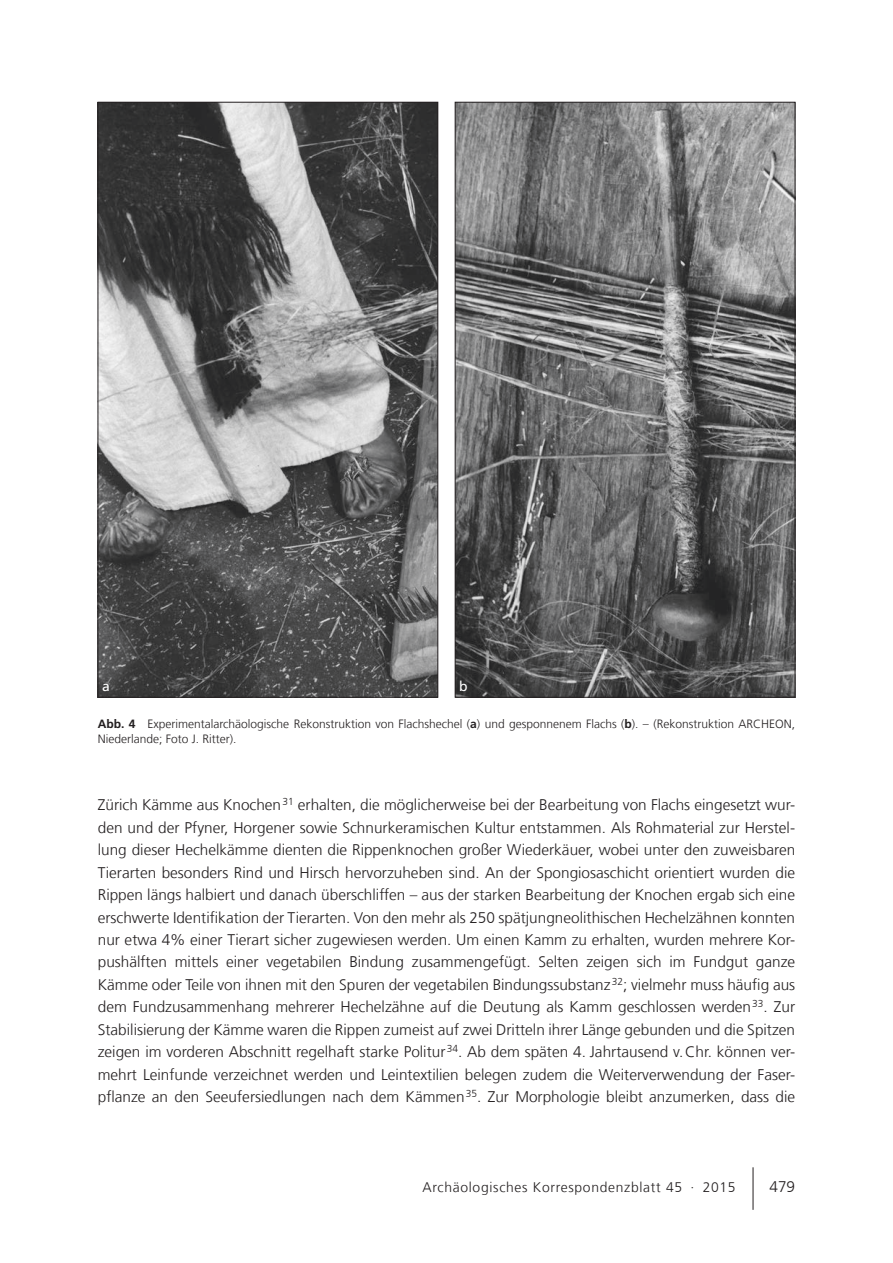
<style>
.page{position:relative;width:893px;height:1263px;background:#fff}
.page>*{position:absolute;margin:0;border:0;box-sizing:border-box;transform-origin:0 0}
.t1{font:300 15.3px/22.5px "Frutiger LT Com";color:#231f20;text-align:justify}
.t2{font:300 13.8px "Frutiger LT Com";letter-spacing:.05em;color:#231f20}
.t3{font:13.8px "Frutiger LT Com";color:#fff}
.t4{font:300 12px/15.5px "Frutiger LT Com";color:#231f20}
.s1{font-weight:700}
</style>
<div class="page">
<hr style="left:753px;top:1167px;width:1px;height:43px;background:#231f20">
<img style="left:100px;top:104px;width:336px;height:591px">
<img style="left:457px;top:104px;width:336px;height:591px">
<p class="t3" style="left:102px;top:678px;width:9px">a</p>
<p class="t3" style="left:459px;top:678px;width:10px">b</p>
<p class="t4" style="left:98px;top:716px;width:699px"><span class="s1">Abb. 4</span> Experimentalarchäologische Rekonstruktion von Flachshechel (<span class="s1">a</span>) und gesponnenem Flachs (<span class="s1">b</span>). – (Rekonstruktion ARCH EON,<br>Niederlande; Foto J. Ritter).</p>
<p class="t1" style="left:98px;top:794px;width:699px">Zürich Kämme aus Knochen<sup>31</sup> erhalten, die möglicherweise bei der Bearbeitung von Flachs eingesetzt wur&shy;den und der Pfyner, Horgener sowie Schnurkeramischen Kultur entstammen. Als Rohmaterial zur Herstel&shy;lung dieser Hechelkämme dienten die Rippenknochen großer Wiederkäuer, wobei unter den zuweisbaren Tierarten besonders Rind und H irsch hervorzuheben sind. An der Spongiosaschicht orientiert wurden die Rippen längs halbiert und danach überschliffen – aus der starken Bearbeitung der Knochen ergab sich eine erschwerte Identifikation der Tierarten. Von den mehr als 250 spätjungneolithischen Hechelzähnen konnten nur etwa 4% einer Tierart sicher zugewiesen werden. U m einen Kamm zu erhalten, wurden mehrere Kor&shy;pushälften mittels einer vegetabilen Bindung zusammengefügt. Selten zeigen sich im Fundgut ganze Kämme oder Teile von ihnen mit den Spuren der vegetabilen Bindungssubstanz<sup>32</sup>; vielmehr muss häufig aus dem Fundzusammenhang mehrerer Hechelzähne auf die Deutung als Kamm geschlossen werden<sup>33</sup>. Zur Stabilisierung der Kämme waren die Rippen zumeist auf zwei Dritteln ihrer Länge gebunden und die Spitzen zeigen im vorderen Abschnitt regelhaft starke Politur<sup>34</sup>. Ab dem späten 4. Jahrtausend v.Chr. können ver&shy;mehrt Leinfunde verzeichnet werden und Leintextilien belegen zudem die Weiterverwendung der Faser&shy;pflanze an den Seeufersiedlungen nach dem Kämmen<sup>35</sup>. Zur Morphologie bleibt anzumerken, dass die</p>
<p class="t2" style="left:423px;top:1179px;width:315px">Archäologisches Korrespondenzblatt 45 · 2015</p>
<p class="t1" style="left:769px;top:1176px;width:27px">479</p>
</div>
